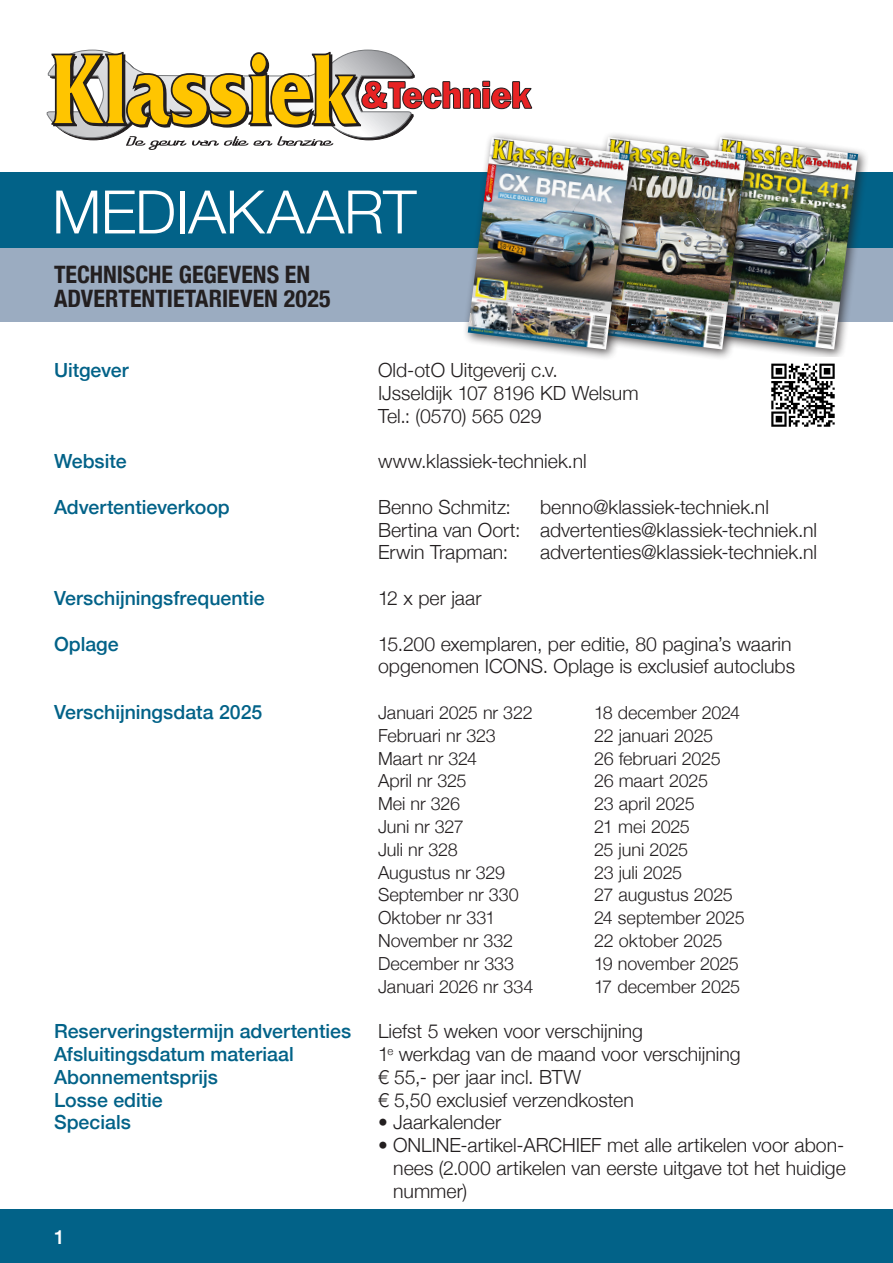
<style>
.page{position:relative;width:893px;height:1263px;background:#fff}
.page>*{position:absolute;margin:0;border:0;box-sizing:border-box;transform-origin:0 0}
._02_kop_News_Gothic{font:300 60px "Helvetica Neue";letter-spacing:-.01em;color:#fff}
._03_intro_Trebuchet{font:700 condensed 24px/24px "Helvetica Neue";color:#231f20}
._03_intro_Trebuchet-2{font:300 19.5px/22.8px "Helvetica Neue";color:#231f20}
._03_intro_Trebuchet-3{font:500 19.5px "Helvetica Neue";color:#026288}
._03_intro_Trebuchet-4{font:500 19.5px "Helvetica Neue";color:#fff}
._03_intro_Trebuchet-5{font:300 18px "Helvetica Neue";color:#231f20}
</style>
<div class="page">
<div style="left:0;top:1209px;width:893px;height:54px;background:#026288"></div>
<svg style="left:46px;top:49px;width:487px;height:101px"></svg>
<div style="left:0;top:247px;width:893px;height:75px;background:#9bacc1"></div>
<div style="left:0;top:172px;width:893px;height:75px;background:#026288"></div>
<div style="left:690px;top:132px;width:180px;height:229px;background:#231f20;opacity:.75"></div>
<img style="left:758px;top:137px;width:100px;height:212px">
<div style="left:579px;top:132px;width:179px;height:229px;background:#231f20;opacity:.75"></div>
<img style="left:642px;top:137px;width:104px;height:212px">
<div style="left:462px;top:132px;width:180px;height:229px;background:#231f20;opacity:.75"></div>
<img style="left:468px;top:137px;width:162px;height:212px">
<img style="left:763px;top:358px;width:81px;height:69px">
<p class="_02_kop_News_Gothic" style="left:52px;top:164px;width:366px">MEDIAKAART</p>
<p class="_03_intro_Trebuchet" style="left:54px;top:261px;width:278px">TECHNISCHE GEGEVENS EN<br>ADVERTENTIETARIEVEN 2025</p>
<p class="_03_intro_Trebuchet-3" style="left:54px;top:354px;width:76px">Uitgever</p>
<p class="_03_intro_Trebuchet-2" style="left:378px;top:357px;width:181px">Old-otO Uitgeverij c.v.</p>
<p class="_03_intro_Trebuchet-2" style="left:378px;top:380px;width:262px">IJsseldijk 107 8196 KD Welsum</p>
<p class="_03_intro_Trebuchet-2" style="left:378px;top:403px;width:165px">Tel.: (0570) 565 029</p>
<p class="_03_intro_Trebuchet-3" style="left:54px;top:445px;width:74px">Website</p>
<p class="_03_intro_Trebuchet-2" style="left:378px;top:448px;width:210px">www.klassiek-techniek.nl</p>
<p class="_03_intro_Trebuchet-3" style="left:54px;top:491px;width:177px">Advertentieverkoop</p>
<p class="_03_intro_Trebuchet-2" style="left:378px;top:494px;width:134px">Benno Schmitz:</p>
<p class="_03_intro_Trebuchet-2" style="left:540px;top:494px;width:230px">benno@klassiek-techniek.nl</p>
<p class="_03_intro_Trebuchet-2" style="left:378px;top:517px;width:441px">Bertina van Oort: advertenties@klassiek-techniek.nl</p>
<p class="_03_intro_Trebuchet-2" style="left:378px;top:540px;width:132px">Erwin Trapman:</p>
<p class="_03_intro_Trebuchet-2" style="left:540px;top:540px;width:279px">advertenties@klassiek-techniek.nl</p>
<p class="_03_intro_Trebuchet-3" style="left:54px;top:582px;width:212px">Verschijningsfrequentie</p>
<p class="_03_intro_Trebuchet-2" style="left:378px;top:585px;width:105px">12 x per jaar</p>
<p class="_03_intro_Trebuchet-3" style="left:54px;top:628px;width:66px">Oplage</p>
<p class="_03_intro_Trebuchet-2" style="left:378px;top:631px;width:419px">15.200 exemplaren, per editie, 80 pagina’s waarin opgenomen ICONS. Oplage is exclusief autoclubs</p>
<p class="_03_intro_Trebuchet-3" style="left:54px;top:696px;width:210px">Verschijningsdata 2025</p>
<p class="_03_intro_Trebuchet-5" style="left:378px;top:698px;width:156px">Januari 2025 nr 322</p>
<p class="_03_intro_Trebuchet-5" style="left:594px;top:698px;width:148px">18 december 2024</p>
<p class="_03_intro_Trebuchet-5" style="left:378px;top:721px;width:119px">Februari nr 323</p>
<p class="_03_intro_Trebuchet-5" style="left:594px;top:721px;width:121px">22 januari 2025</p>
<p class="_03_intro_Trebuchet-5" style="left:378px;top:744px;width:101px">Maart nr 324</p>
<p class="_03_intro_Trebuchet-5" style="left:594px;top:744px;width:128px">26 februari 2025</p>
<p class="_03_intro_Trebuchet-5" style="left:378px;top:766px;width:90px">April nr 325</p>
<p class="_03_intro_Trebuchet-5" style="left:594px;top:766px;width:115px">26 maart 2025</p>
<p class="_03_intro_Trebuchet-5" style="left:378px;top:789px;width:84px">Mei nr 326</p>
<p class="_03_intro_Trebuchet-5" style="left:594px;top:789px;width:102px">23 april 2025</p>
<p class="_03_intro_Trebuchet-5" style="left:378px;top:812px;width:87px">Juni nr 327</p>
<p class="_03_intro_Trebuchet-5" style="left:594px;top:812px;width:97px">21 mei 2025</p>
<p class="_03_intro_Trebuchet-5" style="left:378px;top:835px;width:81px">Juli nr 328</p>
<p class="_03_intro_Trebuchet-5" style="left:594px;top:835px;width:96px">25 juni 2025</p>
<p class="_03_intro_Trebuchet-5" style="left:378px;top:858px;width:129px">Augustus nr 329</p>
<p class="_03_intro_Trebuchet-5" style="left:594px;top:858px;width:90px">23 juli 2025</p>
<p class="_03_intro_Trebuchet-5" style="left:378px;top:880px;width:142px">September nr 330</p>
<p class="_03_intro_Trebuchet-5" style="left:594px;top:880px;width:140px">27 augustus 2025</p>
<p class="_03_intro_Trebuchet-5" style="left:378px;top:903px;width:119px">Oktober nr 331</p>
<p class="_03_intro_Trebuchet-5" style="left:594px;top:903px;width:152px">24 september 2025</p>
<p class="_03_intro_Trebuchet-5" style="left:378px;top:926px;width:137px">November nr 332</p>
<p class="_03_intro_Trebuchet-5" style="left:594px;top:926px;width:130px">22 oktober 2025</p>
<p class="_03_intro_Trebuchet-5" style="left:378px;top:949px;width:138px">December nr 333</p>
<p class="_03_intro_Trebuchet-5" style="left:594px;top:949px;width:146px">19 november 2025</p>
<p class="_03_intro_Trebuchet-5" style="left:378px;top:972px;width:157px">Januari 2026 nr 334</p>
<p class="_03_intro_Trebuchet-5" style="left:594px;top:972px;width:148px">17 december 2025</p>
<p class="_03_intro_Trebuchet-3" style="left:54px;top:1015px;width:299px">Reserveringstermijn advertenties</p>
<p class="_03_intro_Trebuchet-2" style="left:378px;top:1018px;width:266px">Liefst 5 weken voor verschijning</p>
<p class="_03_intro_Trebuchet-3" style="left:54px;top:1038px;width:241px">Afsluitingsdatum materiaal</p>
<p class="_03_intro_Trebuchet-2" style="left:378px;top:1041px;width:364px">1<sup>e</sup> werkdag van de maand voor verschijning</p>
<p class="_03_intro_Trebuchet-3" style="left:54px;top:1061px;width:165px">Abonnementsprijs</p>
<p class="_03_intro_Trebuchet-2" style="left:378px;top:1064px;width:205px">€ 55,- per jaar incl. BTW</p>
<p class="_03_intro_Trebuchet-3" style="left:54px;top:1084px;width:110px">Losse editie</p>
<p class="_03_intro_Trebuchet-2" style="left:378px;top:1087px;width:257px">€ 5,50 exclusief verzendkosten</p>
<p class="_03_intro_Trebuchet-3" style="left:54px;top:1107px;width:78px">Specials</p>
<p class="_03_intro_Trebuchet-2" style="left:378px;top:1110px;width:125px">• Jaarkalender</p>
<p class="_03_intro_Trebuchet-2" style="left:393px;top:1132px;width:454px;text-align:justify;text-indent:-15px">• ONLINE-artikel-ARCHIEF met alle artikelen voor abon&shy;nees (2.000 artikelen van eerste uitgave tot het huidige nummer)</p>
<p class="_03_intro_Trebuchet-4" style="left:54px;top:1222px;width:12px">1</p>
</div>
